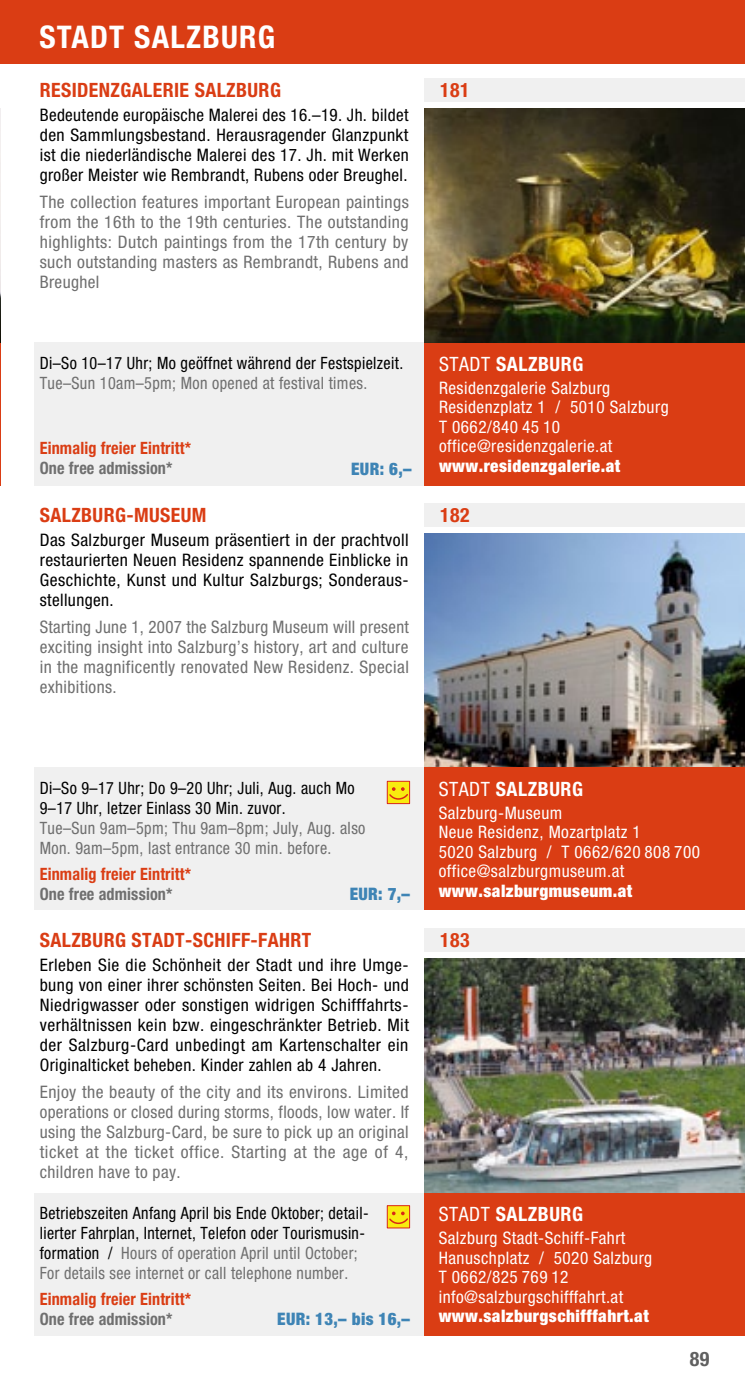
<style>
.page{position:relative;width:745px;height:1382px;background:#fff}
.page>*{position:absolute;margin:0;border:0;box-sizing:border-box;transform-origin:0 0}
.t1{font:700 condensed 31.25px "Helvetica Neue LT Std";letter-spacing:.04em;color:#fff}
.t2{font:700 condensed 20px "Helvetica Neue LT Std";color:#606060}
.t3{font:700 condensed 19.75px "Helvetica Neue LT Std";letter-spacing:.02em;color:#da3d14}
.t4{font:700 condensed 19.75px "Helvetica Neue LT Std";letter-spacing:.025em;color:#fff}
.t5{font:condensed 19.75px "Helvetica Neue LT Std";color:#fff}
.t6{font:condensed 17.25px/20px "Helvetica Neue LT Std";letter-spacing:.025em;color:#000;text-align:justify}
.t7{font:condensed 17.25px/20px "Helvetica Neue LT Std";letter-spacing:.025em;color:#6f6f6f;text-align:justify}
.t8{font:condensed 17.25px/19.5px "Helvetica Neue LT Std";letter-spacing:.025em;color:#fff}
.t9{font:900 condensed 17.25px "Helvetica Neue LT Std";letter-spacing:.025em;color:#fff}
.t10{font:900 condensed 17.25px "Helvetica Neue LT Std";letter-spacing:.02em;color:#3e84b5}
.t11{font:condensed 17px/20px "Helvetica Neue LT Std";letter-spacing:.025em;color:#000;scale:.94 1}
.t12{font:condensed 17px/20px "Helvetica Neue LT Std";letter-spacing:.025em;color:#000;scale:.95 1}
.t13{font:condensed 17px/20px "Helvetica Neue LT Std";letter-spacing:.025em;color:#6f6f6f;scale:.95 1}
.t14{font:700 condensed 17px "Helvetica Neue LT Std";color:#da3d14;scale:.95 1}
.t15{font:700 condensed 17px "Helvetica Neue LT Std";letter-spacing:.01em;color:#6f6f6f;scale:.95 1}
.s1{color:#6f6f6f}
</style>
<div class="page">
<div style="left:34px;top:1193px;width:394px;height:142px;background:#f0f0f0"></div>
<div style="left:34px;top:767px;width:394px;height:143px;background:#f0f0f0"></div>
<div style="left:34px;top:342px;width:396px;height:144px;background:#f0f0f0"></div>
<div style="left:0;top:0;width:744px;height:64px;background:#da3d14"></div>
<div style="left:424px;top:78px;width:320px;height:23px;background:#f0f0f0"></div>
<div style="left:424px;top:503px;width:320px;height:24px;background:#f0f0f0"></div>
<div style="left:424px;top:928px;width:320px;height:24px;background:#f0f0f0"></div>
<img style="left:424px;top:959px;width:320px;height:234px">
<div style="left:424px;top:1193px;width:320px;height:142px;background:#da3d14"></div>
<img style="left:424px;top:534px;width:320px;height:233px">
<div style="left:424px;top:767px;width:320px;height:143px;background:#da3d14"></div>
<img style="left:424px;top:108px;width:320px;height:235px">
<div style="left:424px;top:343px;width:320px;height:142px;background:#da3d14"></div>
<img style="left:0;top:108px;width:1px;height:235px">
<hr style="left:0;top:343px;width:1px;height:142px;background:#da3d14">
<div style="left:386px;top:1205px;width:24px;height:23px;background:#f9eb0f;border:1px solid #d82717"></div>
<svg style="left:387px;top:1212px;width:22px;height:13px"></svg>
<div style="left:386px;top:781px;width:24px;height:23px;background:#f9eb0f;border:1px solid #d82717"></div>
<svg style="left:387px;top:787px;width:22px;height:13px"></svg>
<h1 class="t1" style="left:39px;top:18px;width:237px">Stadt Salzburg</h1>
<p class="t3" style="left:40px;top:78px;width:242px">Residenzgalerie Salzburg</p>
<p class="t3" style="left:440px;top:78px;width:31px">181</p>
<p class="t6" style="left:40px;top:104px;width:370px">Bedeutende europäische Malerei des 16.–19. Jh. bildet den Sammlungsbestand. Herausragender Glanzpunkt ist die niederländische Malerei des 17. Jh. mit Werken großer Meister wie Rembrandt, Rubens oder Breughel.</p>
<p class="t7" style="left:40px;top:191px;width:370px">The collection features important European paintings from the 16th to the 19th centuries. The outstanding highlights: Dutch paintings from the 17th century by such outstanding masters as Rembrandt, Rubens and Breughel</p>
<p class="t12" style="left:40px;top:352px;width:384px">Di–So 10–17 Uhr; Mo geöffnet während der Festspielzeit.</p>
<p class="t13" style="left:40px;top:372px;width:346px">Tue–Sun 10am–5pm; Mon opened at festival times.</p>
<p class="t14" style="left:40px;top:438px;width:161px">Einmalig freier Eintritt*</p>
<p class="t15" style="left:40px;top:458px;width:141px">One free admission*</p>
<p class="t10" style="left:351px;top:458px;width:62px">EUR: 6,–</p>
<p class="t5" style="left:439px;top:352px;width:22px">Stadt</p>
<p class="t4" style="left:495px;top:352px;width:89px">Salzburg</p>
<p class="t8" style="left:439px;top:378px;width:231px">Residenzgalerie Salzburg<br>Residenzplatz 1 / 5010 Salzburg<br>T 0662/840 45 10 office@residenzgalerie.at</p>
<p class="t9" style="left:439px;top:455px;width:182px">www.residenzgalerie.at</p>
<p class="t3" style="left:40px;top:503px;width:168px">Salzburg-Museum</p>
<p class="t3" style="left:440px;top:503px;width:31px">182</p>
<p class="t6" style="left:40px;top:529px;width:370px">Das Salzburger Museum präsentiert in der prachtvoll restaurierten Neuen Residenz spannende Einblicke in Geschichte, Kunst und Kultur Salzburgs; Sonderaus&shy;stellungen.</p>
<p class="t7" style="left:40px;top:617px;width:370px">Starting June 1, 2007 the Salzburg Museum will present exciting insight into Salzburg’s history, art and culture in the magnificently renovated New Residenz. Special exhibitions.</p>
<p class="t12" style="left:40px;top:778px;width:333px">Di–So 9–17 Uhr; Do 9–20 Uhr; Juli, Aug. auch Mo<br>9–17 Uhr, letzer Einlass 30 Min. zuvor.</p>
<p class="t13" style="left:40px;top:818px;width:344px">Tue–Sun 9am–5pm; Thu 9am–8pm; July, Aug. also<br>Mon. 9am–5pm, last entrance 30 min. before.</p>
<p class="t14" style="left:40px;top:863px;width:161px">Einmalig freier Eintritt*</p>
<p class="t15" style="left:40px;top:883px;width:141px">One free admission*</p>
<p class="t10" style="left:349px;top:883px;width:62px">EUR: 7,–</p>
<p class="t5" style="left:438px;top:777px;width:22px">Stadt</p>
<p class="t4" style="left:495px;top:777px;width:89px">Salzburg</p>
<p class="t8" style="left:438px;top:803px;width:263px">Salzburg-Museum<br>Neue Residenz, Mozartplatz 1<br>5020 Salzburg / T 0662/620 808 700 office@salzburgmuseum.at</p>
<p class="t9" style="left:438px;top:880px;width:195px">www.salzburgmuseum.at</p>
<p class="t3" style="left:40px;top:928px;width:273px">Salzburg Stadt-Schiff-Fahrt</p>
<p class="t3" style="left:440px;top:928px;width:31px">183</p>
<p class="t6" style="left:40px;top:955px;width:370px">Erleben Sie die Schönheit der Stadt und ihre Umge&shy;bung von einer ihrer schönsten Seiten. Bei Hoch- und Niedrigwasser oder sonstigen widrigen Schifffahrts&shy;verhältnissen kein bzw. eingeschränkter Betrieb. Mit der Salzburg-Card unbedingt am Kartenschalter ein Originalticket beheben. Kinder zahlen ab 4 Jahren.</p>
<p class="t7" style="left:40px;top:1082px;width:370px">Enjoy the beauty of the city and its environs. Limited operations or closed during storms, floods, low water. If using the Salzburg-Card, be sure to pick up an original ticket at the ticket office. Starting at the age of 4, children have to pay.</p>
<p class="t11" style="left:40px;top:1203px;width:351px">Betriebszeiten Anfang April bis Ende Oktober; detail&shy;lierter Fahrplan, Internet, Telefon oder Tourismusin&shy;formation / <span class="s1">Hours of operation April until October; For details see internet or call telephone number.</span></p>
<p class="t14" style="left:40px;top:1288px;width:161px">Einmalig freier Eintritt*</p>
<p class="t15" style="left:40px;top:1308px;width:141px">One free admission*</p>
<p class="t10" style="left:277px;top:1308px;width:134px">EUR: 13,– bis 16,–</p>
<p class="t5" style="left:438px;top:1203px;width:22px">Stadt</p>
<p class="t4" style="left:495px;top:1202px;width:89px">Salzburg</p>
<p class="t8" style="left:438px;top:1228px;width:215px">Salzburg Stadt-Schiff-Fahrt<br>Hanuschplatz / 5020 Salzburg<br>T 0662/825 769 12 info@salzburgschifffahrt.at</p>
<p class="t9" style="left:438px;top:1305px;width:211px">www.salzburgschifffahrt.at</p>
<p class="t2" style="left:689px;top:1347px;width:21px">89</p>
</div>
